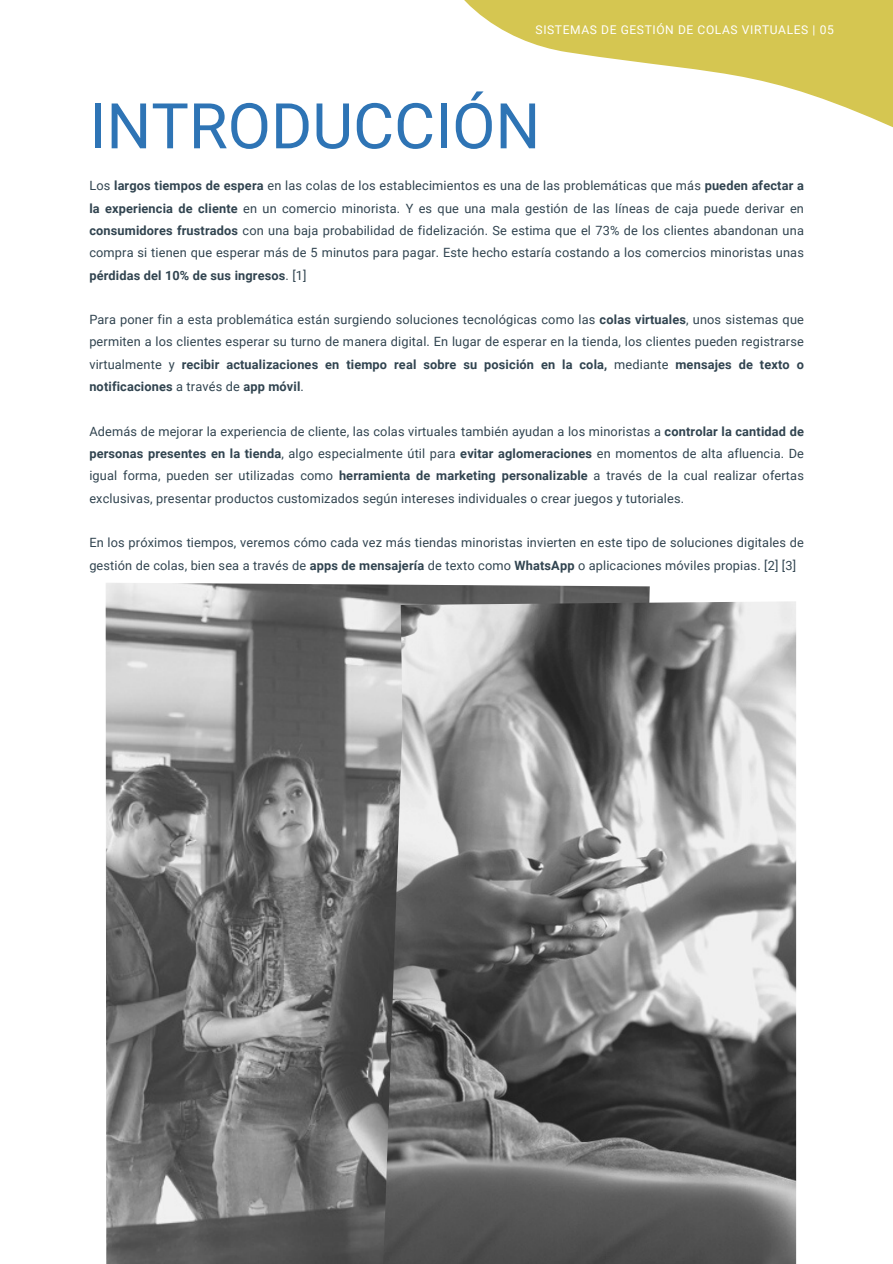
<style>
.page{position:relative;width:893px;height:1264px;background:#fff}
.page>*{position:absolute;margin:0;border:0;box-sizing:border-box;transform-origin:0 0}
.t1{font:63px "Roboto";color:#2e74b5}
.t2{font:12.75px/22.4px "Roboto";letter-spacing:.015em;color:#314450;text-align:justify}
.t3{font:12px "Roboto";letter-spacing:.05em;color:#fff}
.s1{font-weight:700}
</style>
<div class="page">
<svg style="left:464px;top:0;width:428px;height:127px;fill:#d5c651"></svg>
<img style="left:106px;top:583px;width:543px;height:680px">
<img style="left:382px;top:601px;width:414px;height:662px">
<p class="t3" style="left:535px;top:23px;width:300px">SISTEMAS DE GESTIÓN DE COLAS VIRTUALES | 05</p>
<p class="t1" style="left:89px;top:90px;width:452px">INTRODUCCIÓN</p>
<p class="t2" style="left:89px;top:175px;width:716px">Los <span class="s1">largos tiempos de espera</span> en las colas de los establecimientos es una de las problemáticas que más <span class="s1">pueden afectar a la experiencia de cliente</span> en un comercio minorista. Y es que una mala gestión de las líneas de caja puede derivar en <span class="s1">consumidores frustrados</span> con una baja probabilidad de fidelización. Se estima que el 73% de los clientes abandonan una compra si tienen que esperar más de 5 minutos para pagar. Este hecho estaría costando a los comercios minoristas unas <span class="s1">pérdidas del 10% de sus ingresos</span>. [1]</p>
<h2 class="t2" style="left:89px;top:308px;width:716px">Para poner fin a esta problemática están surgiendo soluciones tecnológicas como las <span class="s1">colas virtuales</span>, unos sistemas que permiten a los clientes esperar su turno de manera digital. En lugar de esperar en la tienda, los clientes pueden registrarse virtualmente y <span class="s1">recibir actualizaciones en tiempo real sobre su posición en la cola,</span> mediante <span class="s1">mensajes de texto o notificaciones</span> a través de <span class="s1">app móvil</span>.</h2>
<h1 class="t2" style="left:89px;top:420px;width:716px">Además de mejorar la experiencia de cliente, las colas virtuales también ayudan a los minoristas a <span class="s1">controlar la cantidad de personas presentes en la tienda</span>, algo especialmente útil para <span class="s1">evitar aglomeraciones</span> en momentos de alta afluencia. De igual forma, pueden ser utilizadas como <span class="s1">herramienta de marketing personalizable</span> a través de la cual realizar ofertas exclusivas, presentar productos customizados según intereses individuales o crear juegos y tutoriales.</h1>
<p class="t2" style="left:89px;top:532px;width:716px">En los próximos tiempos, veremos cómo cada vez más tiendas minoristas invierten en este tipo de soluciones digitales de gestión de colas, bien sea a través de <span class="s1">apps de mensajería</span> de texto como <span class="s1">WhatsApp</span> o aplicaciones móviles propias. [2] [3]</p>
</div>
